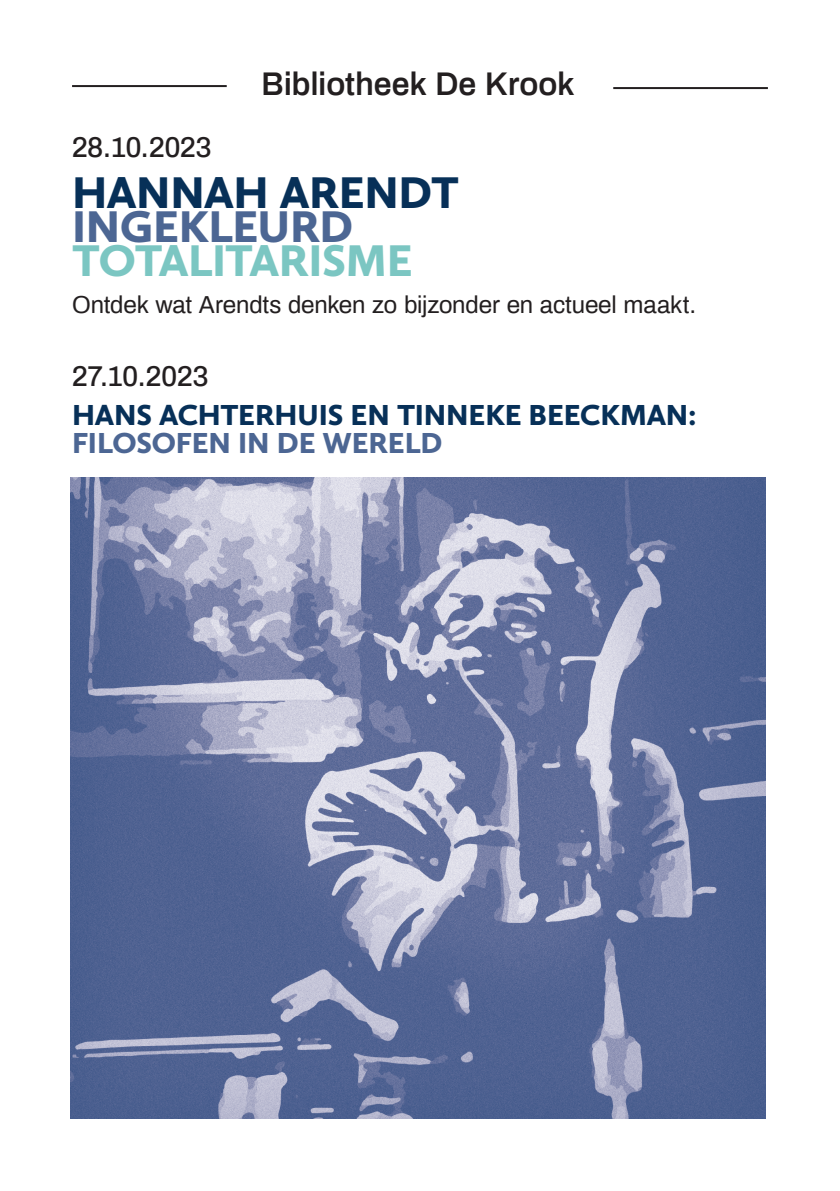
<style>
.page{position:relative;width:840px;height:1191px;background:#fff}
.page>*{position:absolute;margin:0;border:0;box-sizing:border-box;transform-origin:0 0}
.t1{font:900 46px/34px "Calluna Sans";letter-spacing:-.01em;color:#7bc6c2}
.t2{font:600 32px "Archivo";letter-spacing:-.005em;color:#231f20}
.t3{font:900 30px/28px "Calluna Sans";letter-spacing:-.005em;color:#073058}
.t4{font:500 28px "Archivo";color:#231f20}
.t5{font:24px "Archivo";letter-spacing:-.005em;color:#231f20}
.s1{color:#073058}
.s2{color:#4c6693}
</style>
<div class="page">
<hr style="left:72px;top:85px;width:154px;height:2px;background:#231f20">
<img style="left:70px;top:478px;width:695px;height:641px">
<hr style="left:613px;top:87px;width:154px;height:2px;background:#231f20">
<p class="t2" style="left:261px;top:61px;width:314px">Bibliotheek De Krook</p>
<p class="t4" style="left:72px;top:127px;width:141px">28.10.2023</p>
<p class="t1" style="left:72px;top:174px;width:388px"><span class="s1">HANNAH ARENDT<br></span><span class="s2">INGEKLEURD<br></span>TOTALITARISME</p>
<p class="t5" style="left:72px;top:287px;width:625px">Ontdek wat Arendts denken zo bijzonder en actueel maakt.</p>
<p class="t4" style="left:72px;top:356px;width:138px">27.10.2023</p>
<p class="t3" style="left:72px;top:400px;width:625px">HANS ACHTERHUIS EN TINNEKE BEECKMAN:<br><span class="s2">FILOSOFEN IN DE WERELD</span></p>
</div>
